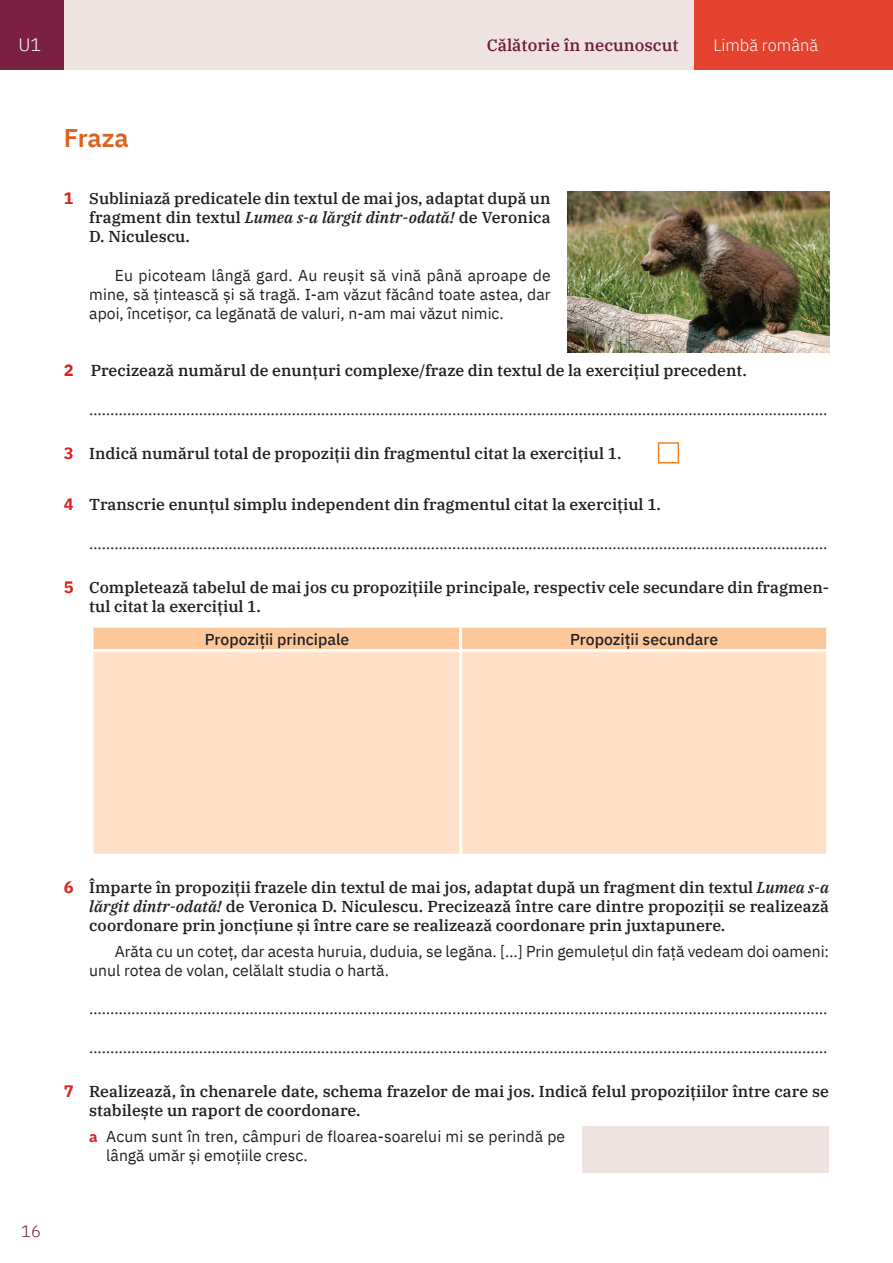
<style>
.page{position:relative;width:893px;height:1263px;background:#fff}
.page>*{position:absolute;margin:0;border:0;box-sizing:border-box;transform-origin:0 0}
.Titlu_lecție{font:600 25.5px "IBM Plex Sans";letter-spacing:-.005em;color:#dc611c}
.t1{font:300 18px "IBM Plex Sans";color:#fff}
.t2{font:500 16.5px "IBM Plex Serif";color:#6f1a3b}
.Domeniu_stânga{font:300 16.5px "IBM Plex Sans";color:#fff}
.t3{font:300 16.5px "IBM Plex Sans";color:#6f1a3b}
.t4{font:500 15.75px/19.2px "IBM Plex Serif";color:#231f20;text-align:justify}
.Pentru_început_dungă{font:15.75px/19.2px "IBM Plex Sans";color:#231f20}
.Cap_tabel{font:500 15.75px "IBM Plex Sans";color:#231f20}
.s1{font-family:"IBM Plex Sans";font-weight:700;font-size:16.5px;color:#d72523}
.s2{font-style:italic}
.s3{font-weight:700;font-size:15px;color:#d72523}
</style>
<div class="page">
<div style="left:0;top:0;width:893px;height:70px;background:#efe3e2"></div>
<div style="left:0;top:0;width:64px;height:70px;background:#7b2043"></div>
<div style="left:694px;top:0;width:199px;height:70px;background:#e4432f"></div>
<div style="left:658px;top:442px;width:21px;height:21px;border:2px solid #f58220"></div>
<div style="left:94px;top:628px;width:732px;height:21px;background:#fcc89b"></div>
<div style="left:94px;top:652px;width:732px;height:202px;background:#fee1c8"></div>
<hr style="left:459px;top:628px;width:3px;height:21px;background:#fff">
<hr style="left:459px;top:652px;width:3px;height:202px;background:#fff">
<img style="left:568px;top:191px;width:261px;height:162px">
<div style="left:582px;top:1126px;width:247px;height:47px;background:#efe3e2"></div>
<p class="t1" style="left:19px;top:31px;width:24px">U1</p>
<p class="t2" style="left:487px;top:32px;width:193px">Călătorie în necunoscut</p>
<p class="Domeniu_stânga" style="left:713px;top:33px;width:106px">Limbă română</p>
<p class="Titlu_lecție" style="left:64px;top:118px;width:67px">Fraza</p>
<p class="t4" style="left:89px;top:188px;width:463px;text-indent:-26px"><span class="s1">1</span> Subliniază predicatele din textul de mai jos, adaptat după un fragment din textul <span class="s2">Lumea s-a lărgit dintr-odată!</span> de Veronica D. Niculescu.</p>
<p class="Pentru_început_dungă" style="left:89px;top:264px;width:463px;text-align:justify;text-indent:26px">Eu picoteam lângă gard. Au reușit să vină până aproape de mine, să țintească și să tragă. I-am văzut făcând toate astea, dar apoi, încetișor, ca legănată de valuri, n-am mai văzut nimic.</p>
<p class="t4" style="left:64px;top:360px;width:685px"><span class="s1">2</span> Precizează numărul de enunțuri complexe/fraze din textul de la exercițiul precedent.</p>
<p class="Pentru_început_dungă" style="left:89px;top:398px;width:740px">……………………………………………………………………….......……………………………………………………………………………</p>
<p class="t4" style="left:64px;top:443px;width:559px"><span class="s1">3</span> Indică numărul total de propoziții din fragmentul citat la exercițiul 1.</p>
<p class="t4" style="left:64px;top:494px;width:599px"><span class="s1">4</span> Transcrie enunțul simplu independent din fragmentul citat la exercițiul 1.</p>
<p class="Pentru_început_dungă" style="left:89px;top:532px;width:740px">……………………………………………………………………….......……………………………………………………………………………</p>
<p class="t4" style="left:89px;top:577px;width:741px;text-indent:-26px"><span class="s1">5</span> Completează tabelul de mai jos cu propozițiile principale, respectiv cele secundare din fragmen&shy;tul citat la exercițiul 1.</p>
<p class="Cap_tabel" style="left:205px;top:627px;width:146px">Propoziții principale</p>
<p class="Cap_tabel" style="left:570px;top:627px;width:149px">Propoziții secundare</p>
<p class="t3" style="left:21px;top:1219px;width:21px">16</p>
<p class="t4" style="left:89px;top:876px;width:741px;text-indent:-26px"><span class="s1">6</span> Împarte în propoziții frazele din textul de mai jos, adaptat după un fragment din textul <span class="s2">Lumea s-a lărgit dintr-odată!</span> de Veronica D. Niculescu. Precizează între care dintre propoziții se realizează coordonare prin joncțiune și între care se realizează coordonare prin juxtapunere.</p>
<p class="Pentru_început_dungă" style="left:89px;top:940px;width:741px;text-indent:26px">Arăta cu un coteț, dar acesta huruia, duduia, se legăna. […] Prin gemulețul din față vedeam doi oameni: unul rotea de volan, celălalt studia o hartă.</p>
<p class="Pentru_început_dungă" style="left:89px;top:998px;width:740px">……………………………………………………………………….......……………………………………………………………………………</p>
<p class="Pentru_început_dungă" style="left:89px;top:1036px;width:740px">……………………………………………………………………….......……………………………………………………………………………</p>
<p class="t4" style="left:89px;top:1081px;width:741px;text-indent:-26px"><span class="s1">7</span> Realizează, în chenarele date, schema frazelor de mai jos. Indică felul propozițiilor între care se stabilește un raport de coordonare.</p>
<p class="Pentru_început_dungă" style="left:106px;top:1125px;width:460px;text-indent:-17px"><span class="s3">a</span> Acum sunt în tren, câmpuri de floarea-soarelui mi se perindă pe lângă umăr și emoțiile cresc.</p>
</div>
